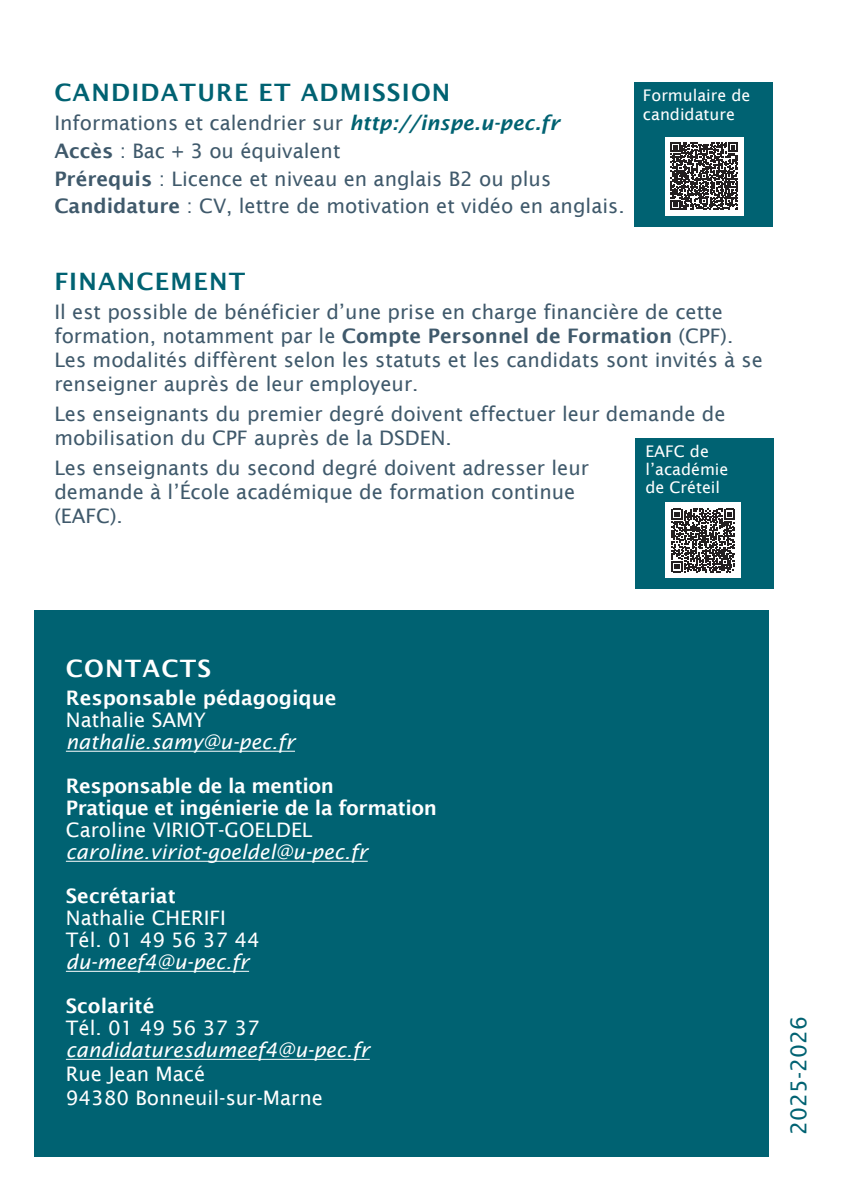
<style>
.page{position:relative;width:842px;height:1191px;background:#fff}
.page>*{position:absolute;margin:0;border:0;box-sizing:border-box;transform-origin:0 0}
.t1{font:600 24px "Lucida Sans";letter-spacing:.05em;color:#006272}
.t2{font:600 24px "Lucida Sans";letter-spacing:.05em;color:#fff}
.t3{font:22px "Lucida Sans";color:#006272}
.t4{font:20px/24px "Lucida Sans";color:#3f596b}
.t5{font:20px/22px "Lucida Sans";color:#fff}
.t6{font:italic 20px "Lucida Sans";color:#fff}
.t7{font:600 20px/22px "Lucida Sans";letter-spacing:-.02em;color:#fff}
.t8{font:600 20px "Lucida Sans";color:#fff}
.t9{font:16px/18px "Lucida Sans";color:#fff}
.s1{font-weight:600;font-style:italic;color:#006272}
.s2{font-weight:600}
</style>
<div class="page">
<div style="left:34px;top:610px;width:735px;height:547px;background:#006272"></div>
<hr style="left:66px;top:750px;width:229px;height:1px;background:#fff">
<hr style="left:66px;top:860px;width:302px;height:1px;background:#fff">
<hr style="left:66px;top:970px;width:183px;height:1px;background:#fff">
<hr style="left:66px;top:1058px;width:304px;height:1px;background:#fff">
<div style="left:635px;top:438px;width:139px;height:151px;background:#006272"></div>
<div style="left:665px;top:502px;width:76px;height:76px;background:#fff"></div>
<svg style="left:671px;top:508px;width:64px;height:64px"></svg>
<div style="left:634px;top:82px;width:139px;height:145px;background:#006272"></div>
<div style="left:665px;top:137px;width:78px;height:78px;background:#fff"></div>
<svg style="left:671px;top:143px;width:67px;height:67px"></svg>
<p class="t1" style="left:54px;top:78px;width:398px">CANDIDATURE ET ADMISSION</p>
<p class="t4" style="left:54px;top:109px;width:572px;line-height:27.6px">Informations et calendrier sur <span class="s1">http://inspe.u-pec.fr<br></span><span class="s2">Accès</span> : Bac + 3 ou équivalent<br><span class="s2">Prérequis</span> : Licence et niveau en anglais B2 ou plus <span class="s2">Candidature</span> : CV, lettre de motivation et vidéo en anglais.</p>
<p class="t9" style="left:643px;top:85px;width:109px;line-height:19.6px">Formulaire de candidature</p>
<p class="t1" style="left:54px;top:267px;width:193px">FINANCEMENT</p>
<p class="t4" style="left:54px;top:300px;width:710px">Il est possible de bénéficier d’une prise en charge financière de cette formation, notamment par le <span class="s2">Compte Personnel de Formation</span> (CPF).<br>Les modalités diffèrent selon les statuts et les candidats sont invités à se renseigner auprès de leur employeur.</p>
<p class="t4" style="left:54px;top:402px;width:673px">Les enseignants du premier degré doivent effectuer leur demande de mobilisation du CPF auprès de la DSDEN.</p>
<p class="t4" style="left:54px;top:455px;width:536px">Les enseignants du second degré doivent adresser leur demande à l’École académique de formation continue (EAFC).</p>
<p class="t9" style="left:645px;top:442px;width:84px">EAFC de l’académie de Créteil</p>
<p class="t2" style="left:66px;top:655px;width:147px">CONTACTS</p>
<p class="t8" style="left:66px;top:686px;width:272px">Responsable pédagogique</p>
<p class="t5" style="left:66px;top:709px;width:142px">Nathalie SAMY</p>
<p class="t6" style="left:66px;top:730px;width:231px">nathalie.samy@u-pec.fr</p>
<p class="t7" style="left:66px;top:775px;width:373px">Responsable de la mention<br>Pratique et ingénierie de la formation</p>
<p class="t5" style="left:66px;top:819px;width:248px">Caroline VIRIOT-GOELDEL</p>
<p class="t6" style="left:66px;top:840px;width:303px">caroline.viriot-goeldel@u-pec.fr</p>
<p class="t8" style="left:66px;top:884px;width:111px">Secrétariat</p>
<p class="t5" style="left:66px;top:907px;width:195px">Nathalie CHERIFI<br>Tél. 01 49 56 37 44</p>
<p class="t6" style="left:66px;top:950px;width:185px">du-meef4@u-pec.fr</p>
<p class="t8" style="left:66px;top:994px;width:90px">Scolarité</p>
<p class="t5" style="left:66px;top:1017px;width:195px">Tél. 01 49 56 37 37</p>
<p class="t6" style="left:66px;top:1038px;width:305px">candidaturesdumeef4@u-pec.fr</p>
<p class="t5" style="left:66px;top:1062px;width:259px;line-height:24px">Rue Jean Macé<br>94380 Bonneuil-sur-Marne</p>
<p class="t3" style="left:786px;top:1134px;width:120px;rotate:-90deg">2025-2026</p>
</div>
